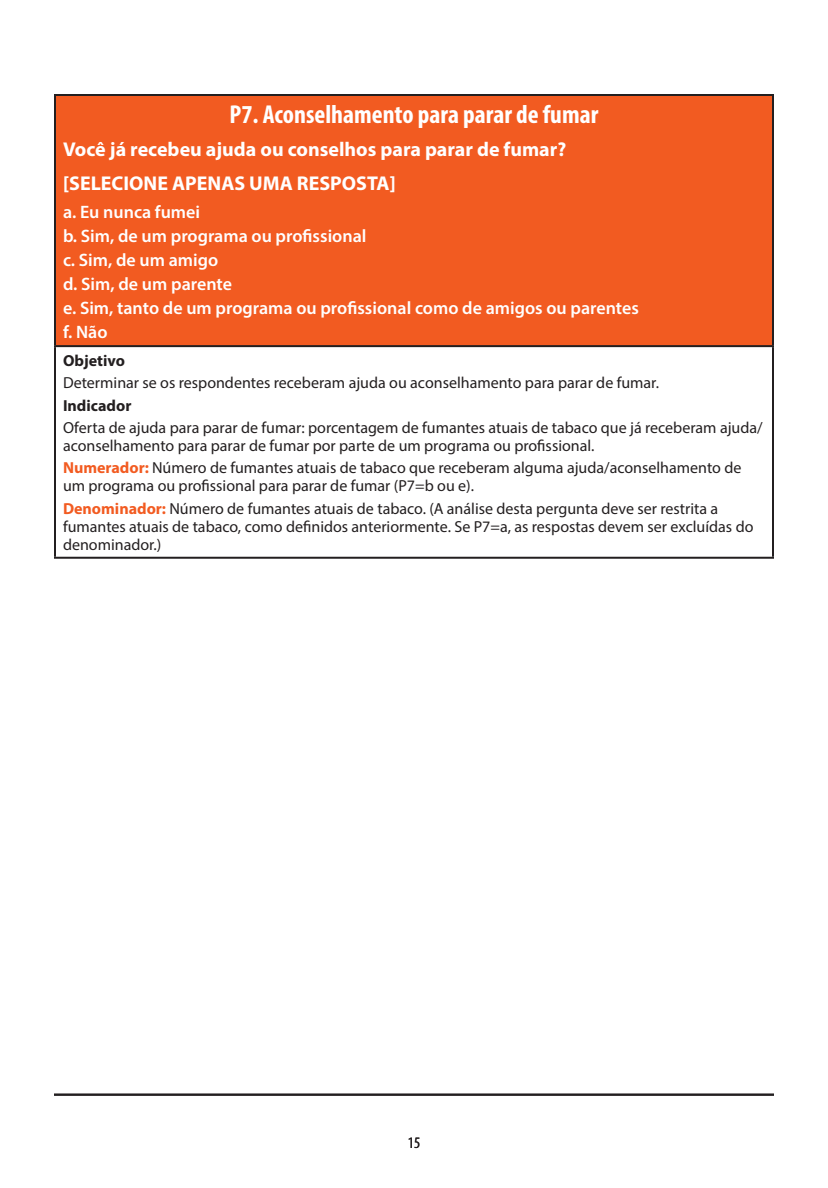
<style>
.page{position:relative;width:828px;height:1188px;background:#fff}
.page>*{position:absolute;margin:0;border:0;box-sizing:border-box;transform-origin:0 0}
.TableHead{font:700 condensed 26px "Myriad Pro";color:#fff}
.Table-Question{font:700 20px "Myriad Pro";color:#fff}
.Table-Resopnses{font:600 18px "Myriad Pro";color:#fff}
.Table-Bold-Orange{font:16px/18px "Myriad Pro";color:#231f20}
.Table-RightNorm{font:16px/18px "Myriad Pro";color:#231f20}
.Table-Right-Bold{font:700 16px "Myriad Pro";color:#231f20}
.t1{font:condensed 16px "Myriad Pro";color:#231f20}
.s1{font-weight:700;color:#f25b21}
</style>
<div class="page">
<hr style="left:54px;top:1094px;width:720px;height:2px;background:#231f20">
<div style="left:55px;top:95px;width:718px;height:251px;background:#f25b21"></div>
<hr style="left:54px;top:94px;width:720px;height:2px;background:#231f20">
<hr style="left:54px;top:96px;width:2px;height:249px;background:#231f20">
<hr style="left:772px;top:96px;width:2px;height:249px;background:#231f20">
<hr style="left:54px;top:345px;width:720px;height:2px;background:#231f20">
<hr style="left:54px;top:347px;width:2px;height:210px;background:#231f20">
<hr style="left:772px;top:347px;width:2px;height:210px;background:#231f20">
<hr style="left:54px;top:557px;width:720px;height:2px;background:#231f20">
<p class="TableHead" style="left:230px;top:98px;width:370px">P7. Aconselhamento para parar de fumar</p>
<p class="Table-Question" style="left:63px;top:136px;width:505px">Você já recebeu ajuda ou conselhos para parar de fumar?</p>
<p class="Table-Question" style="left:63px;top:170px;width:334px">[SELECIONE APENAS UMA RESPOSTA]</p>
<p class="Table-Resopnses" style="left:63px;top:201px;width:139px">a. Eu nunca fumei</p>
<p class="Table-Resopnses" style="left:63px;top:225px;width:305px">b. Sim, de um programa ou profissional</p>
<p class="Table-Resopnses" style="left:63px;top:249px;width:157px">c. Sim, de um amigo</p>
<p class="Table-Resopnses" style="left:63px;top:273px;width:171px">d. Sim, de um parente</p>
<p class="Table-Resopnses" style="left:63px;top:297px;width:577px">e. Sim, tanto de um programa ou profissional como de amigos ou parentes</p>
<p class="Table-Resopnses" style="left:63px;top:321px;width:46px">f. Não</p>
<p class="Table-Right-Bold" style="left:63px;top:350px;width:63px">Objetivo</p>
<p class="Table-RightNorm" style="left:63px;top:374px;width:597px">Determinar se os respondentes receberam ajuda ou aconselhamento para parar de fumar.</p>
<p class="Table-Right-Bold" style="left:63px;top:395px;width:70px">Indicador</p>
<p class="Table-RightNorm" style="left:63px;top:418px;width:701px">Oferta de ajuda para parar de fumar: porcentagem de fumantes atuais de tabaco que já receberam ajuda/ aconselhamento para parar de fumar por parte de um programa ou profissional.</p>
<p class="Table-Bold-Orange" style="left:63px;top:459px;width:680px"><span class="s1">Numerador:</span> Número de fumantes atuais de tabaco que receberam alguma ajuda/aconselhamento de um programa ou profissional para parar de fumar (P7=b ou e).</p>
<p class="Table-Bold-Orange" style="left:63px;top:499px;width:692px"><span class="s1">Denominador:</span> Número de fumantes atuais de tabaco. (A análise desta pergunta deve ser restrita a fumantes atuais de tabaco, como definidos anteriormente. Se P7=a, as respostas devem ser excluídas do denominador.)</p>
<p class="t1" style="left:408px;top:1133px;width:14px">15</p>
</div>
